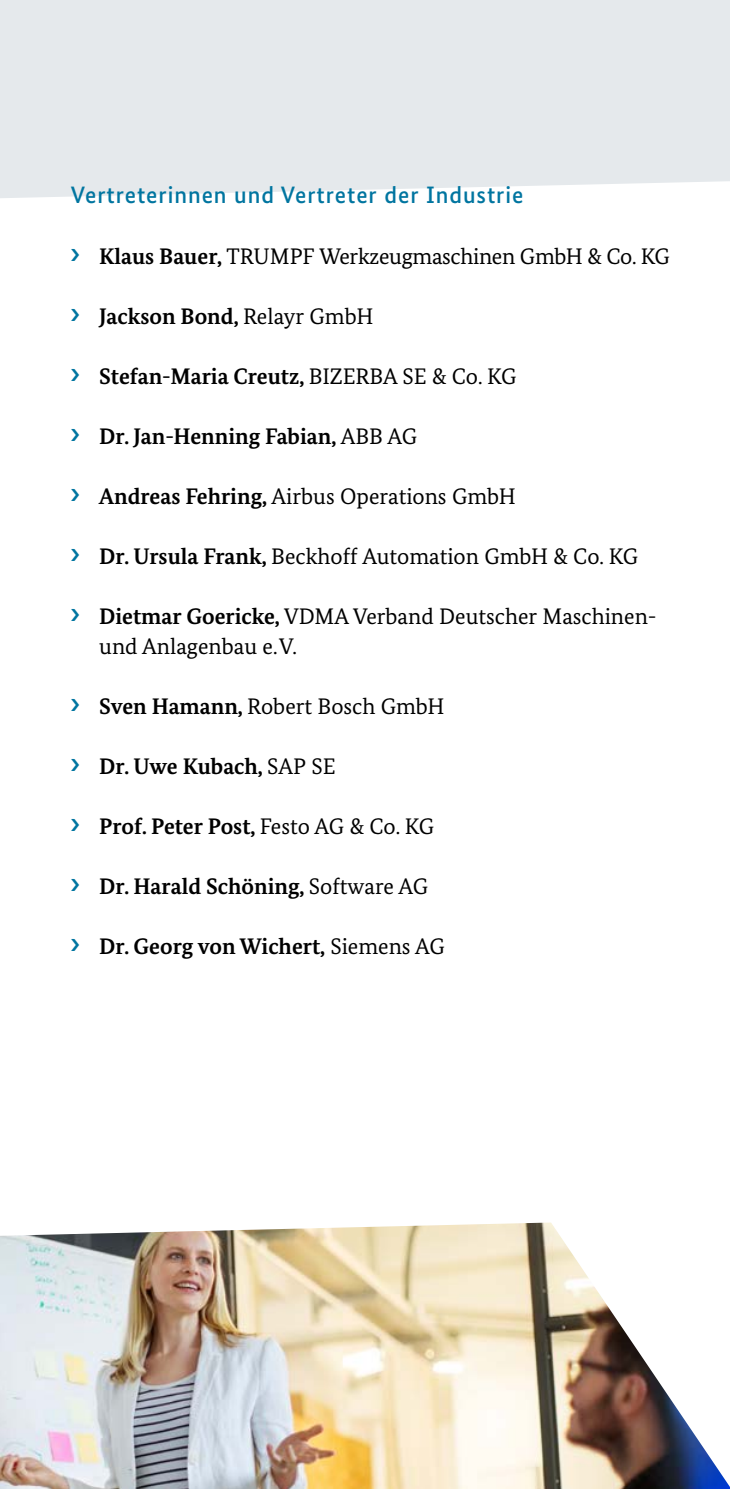
<style>
.page{position:relative;width:730px;height:1489px;background:#fff}
.page>*{position:absolute;margin:0;border:0;box-sizing:border-box;transform-origin:0 0}
.t1{font:500 23.75px "Bundes Sans";letter-spacing:.04em;color:#0075a0}
.t2{font:22.5px/30px "Bundes Serif";color:#000}
.t3{font:700 22.5px "Bundes Serif";color:#000}
.s1{font-weight:700}
.s2{font-weight:400}
</style>
<div class="page">
<div style="left:0;top:0;width:730px;height:198px;background:#e5e9ec"></div>
<img style="left:0;top:1222px;width:730px;height:264px">
<h3 class="t1" style="left:71px;top:181px;width:454px">Vertreterinnen und Vertreter der Industrie</h3>
<p class="t2" style="left:99px;top:240px;width:572px"><span class="s1">Klaus Bauer,</span> TRUMPF Werkzeugmaschinen GmbH &amp; Co. KG</p>
<p class="t3" style="left:99px;top:302px;width:276px">Jackson Bond, <span class="s2">Relayr GmbH</span></p>
<p class="t3" style="left:99px;top:362px;width:419px">Stefan-Maria Creutz, <span class="s2">BIZERBA SE &amp; Co. KG</span></p>
<p class="t3" style="left:99px;top:422px;width:319px">Dr. Jan-Henning Fabian, <span class="s2">ABB AG</span></p>
<p class="t2" style="left:99px;top:480px;width:418px"><span class="s1">Andreas Fehring,</span> Airbus Operations GmbH</p>
<p class="t2" style="left:99px;top:540px;width:541px"><span class="s1">Dr. Ursula Frank,</span> Beckhoff Automation GmbH &amp; Co. KG</p>
<p class="t2" style="left:99px;top:600px;width:559px"><span class="s1">Dietmar Goericke,</span> VDMA Verband Deutscher Maschinen&shy;und Anlagenbau e.V.</p>
<p class="t2" style="left:99px;top:690px;width:347px"><span class="s1">Sven Hamann,</span> Robert Bosch GmbH</p>
<p class="t3" style="left:99px;top:752px;width:238px">Dr. Uwe Kubach, <span class="s2">SAP SE</span></p>
<p class="t3" style="left:99px;top:812px;width:337px">Prof. Peter Post, <span class="s2">Festo AG &amp; Co. KG</span></p>
<p class="t3" style="left:99px;top:872px;width:330px">Dr. Harald Schöning, <span class="s2">Software AG</span></p>
<p class="t3" style="left:99px;top:932px;width:347px">Dr. Georg von Wichert, <span class="s2">Siemens AG</span></p>
</div>
